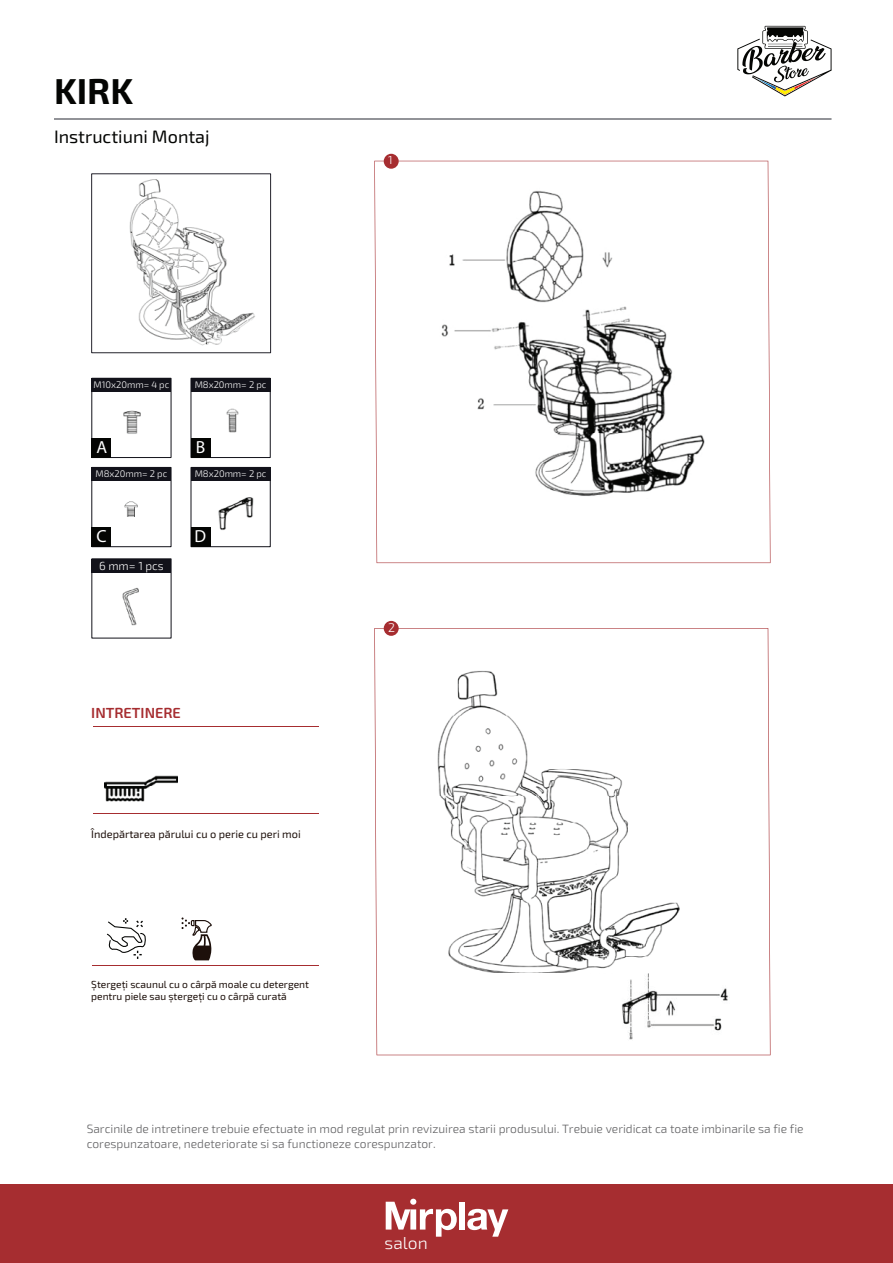
<style>
.page{position:relative;width:893px;height:1263px;background:#fff}
.page>*{position:absolute;margin:0;border:0;box-sizing:border-box;transform-origin:0 0}
.t1{font:700 36px "Exo 2";color:#040503}
.t2{font:18px "Exo 2";color:#040503}
.t3{font:17.55px "Myriad Pro";color:#fff}
.t4{font:300 17.1px "Exo 2";color:#fff}
.t5{font:600 14.55px "Exo 2";color:#a62d30}
.t6{font:300 12.45px "Exo 2";color:#fff}
.t7{font:300 12px/14.4px "Exo 2";color:#5f5f61}
.t8{font:300 11.7px "Exo 2";color:#fff}
.t9{font:300 11.55px "Exo 2";color:#fff}
.t10{font:10.95px "Exo 2";color:#1d100b}
.t11{font:10.2px/12.3px "Exo 2";color:#1d100b}
.t12{font:300 9.45px "Exo 2";color:#fff}
</style>
<div class="page">
<div style="left:91px;top:174px;width:180px;height:179px;border:1px solid #24232c"></div>
<img style="left:129px;top:179px;width:126px;height:167px">
<div style="left:384px;top:154px;width:15px;height:15px;background:#a62d30;border-radius:50%"></div>
<svg style="left:374px;top:628px;width:396px;height:427px"></svg>
<div style="left:384px;top:621px;width:15px;height:15px;background:#a62d30;border-radius:50%"></div>
<img style="left:439px;top:974px;width:290px;height:67px">
<div style="left:605px;top:499px;width:127px;height:68px;background:linear-gradient(to right,#faf3f4,#faf3f4)"></div>
<svg style="left:374px;top:161px;width:396px;height:402px"></svg>
<div style="left:92px;top:378px;width:79px;height:80px;border:1px solid #12121a"></div>
<div style="left:92px;top:378px;width:79px;height:14px;background:#12121a"></div>
<div style="left:92px;top:467px;width:79px;height:80px;border:1px solid #12121a"></div>
<div style="left:92px;top:467px;width:79px;height:14px;background:#12121a"></div>
<div style="left:191px;top:378px;width:79px;height:80px;border:1px solid #12121a"></div>
<div style="left:191px;top:378px;width:79px;height:14px;background:#12121a"></div>
<img style="left:123px;top:410px;width:18px;height:24px">
<img style="left:226px;top:408px;width:13px;height:25px">
<div style="left:92px;top:438px;width:19px;height:19px;background:#040503"></div>
<div style="left:92px;top:527px;width:19px;height:20px;background:#040503"></div>
<div style="left:92px;top:559px;width:79px;height:14px;background:#12121a"></div>
<img style="left:122px;top:587px;width:17px;height:39px">
<div style="left:191px;top:438px;width:19px;height:19px;background:#040503"></div>
<img style="left:124px;top:501px;width:14px;height:16px">
<div style="left:191px;top:467px;width:79px;height:80px;border:1px solid #12121a"></div>
<div style="left:191px;top:467px;width:79px;height:14px;background:#12121a"></div>
<div style="left:191px;top:527px;width:19px;height:20px;background:#040503"></div>
<img style="left:218px;top:497px;width:36px;height:33px">
<img style="left:105px;top:775px;width:73px;height:27px">
<hr style="left:93px;top:726px;width:226px;height:1px;background:#a62d30">
<hr style="left:93px;top:813px;width:226px;height:1px;background:#a62d30">
<hr style="left:92px;top:965px;width:227px;height:1px;background:#a62d30">
<svg style="left:107px;top:918px;width:39px;height:41px"></svg>
<svg style="left:182px;top:917px;width:30px;height:43px"></svg>
<div style="left:0;top:1184px;width:893px;height:79px;background:#a62d30"></div>
<hr style="left:54px;top:119px;width:777px;height:1px;background:#272932">
<svg style="left:737px;top:26px;width:94px;height:70px"></svg>
<div style="left:459px;top:1202px;width:6px;height:27px;background:#fff"></div>
<svg style="left:467px;top:1209px;width:41px;height:28px"></svg>
<svg style="left:386px;top:1199px;width:71px;height:38px"></svg>
<h1 class="t1" style="left:54px;top:70px;width:81px">KIRK</h1>
<h2 class="t2" style="left:54px;top:126px;width:157px">Instructiuni Montaj</h2>
<p class="t9" style="left:388px;top:153px;width:6px">1</p>
<p class="t12" style="left:93px;top:379px;width:77px">M10x20mm= 4 pc</p>
<p class="t12" style="left:195px;top:379px;width:73px">M8x20mm= 2 pc</p>
<h3 class="t3" style="left:97px;top:437px;width:12px">A</h3>
<p class="t12" style="left:95px;top:469px;width:73px">M8x20mm= 2 pc</p>
<h3 class="t3" style="left:97px;top:526px;width:12px">C</h3>
<p class="t8" style="left:99px;top:559px;width:66px">6 mm= 1 pcs</p>
<h3 class="t3" style="left:196px;top:437px;width:11px">B</h3>
<p class="t12" style="left:195px;top:469px;width:73px">M8x20mm= 2 pc</p>
<h3 class="t3" style="left:194px;top:526px;width:13px">D</h3>
<p class="t5" style="left:91px;top:704px;width:91px">INTRETINERE</p>
<p class="t10" style="left:91px;top:827px;width:211px">Îndepărtarea părului cu o perie cu peri moi</p>
<p class="t11" style="left:91px;top:978px;width:219px">Ștergeți scaunul cu o cârpă moale cu detergent pentru piele sau ștergeți cu o cârpă curată</p>
<p class="t6" style="left:388px;top:620px;width:8px">2</p>
<p class="t7" style="left:87px;top:1122px;width:718px">Sarcinile de intretinere trebuie efectuate in mod regulat prin revizuirea starii produsului. Trebuie veridicat ca toate imbinarile sa fie fie corespunzatoare, nedeteriorate si sa functioneze corespunzator.</p>
<h3 class="t4" style="left:385px;top:1233px;width:45px">salon</h3>
</div>
